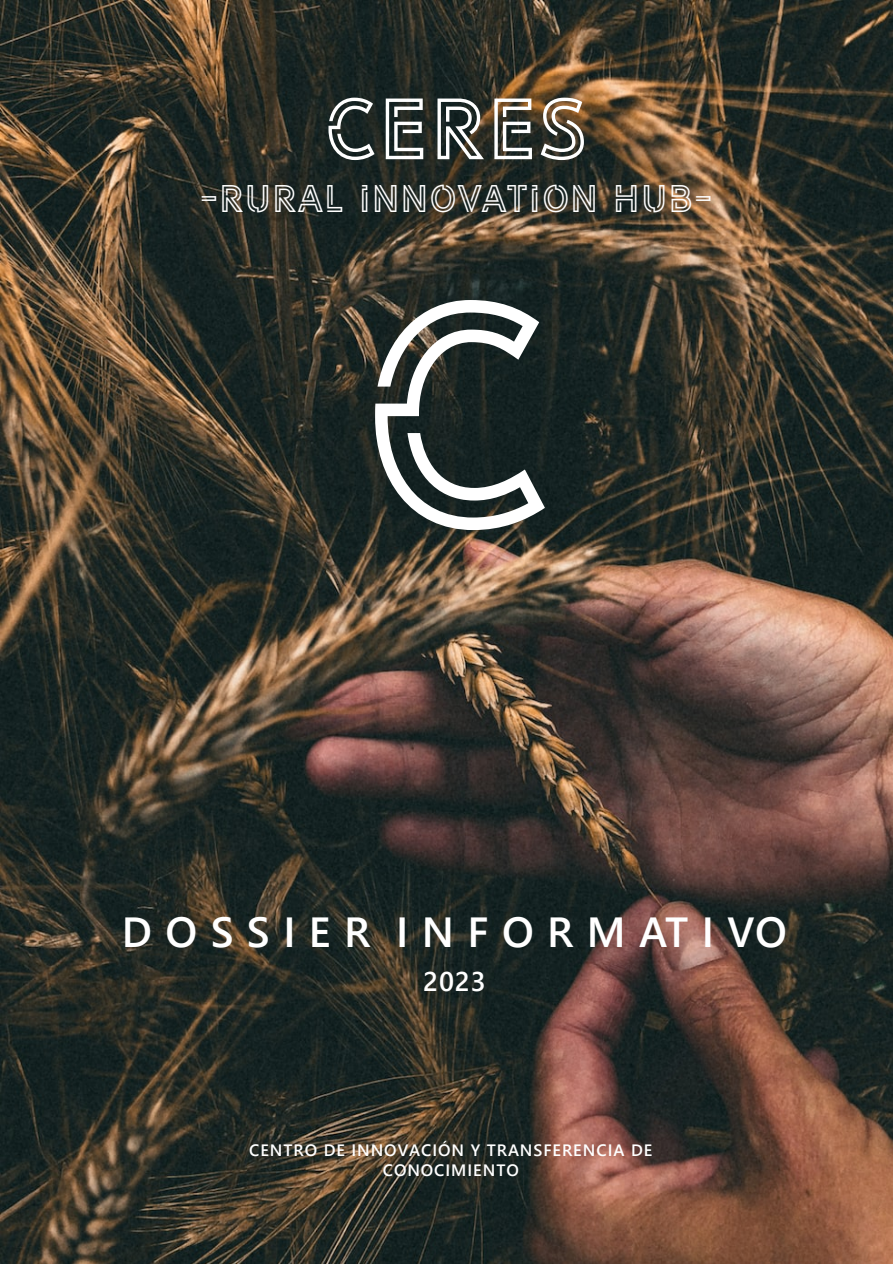
<style>
.page{position:relative;width:893px;height:1264px;background:#fff}
.page>*{position:absolute;margin:0;border:0;box-sizing:border-box;transform-origin:0 0}
.t1{font:298.5px "LIBRARY3 AM";color:#fff}
.t2{font:81px "LIBRARY3 AM";color:#fff}
.t3{font:600 42px "Segoe UI";color:#fff}
.t4{font:36px "LIBRARY3 AM";color:#fff}
.t5{font:600 27px "Segoe UI";color:#fff}
.t6{font:600 16.5px/19.8px "Segoe UI";letter-spacing:.055em;color:#fff;text-align:center}
</style>
<div class="page">
<img style="left:0;top:0;width:893px;height:1264px">
<p class="t2" style="left:323px;top:79px;width:267px">CERES</p>
<p class="t4" style="left:199px;top:176px;width:516px">-RURAL INNOVATION HUB-</p>
<p class="t1" style="left:356px;top:230px;width:201px">c</p>
<p class="t3" style="left:122px;top:893px;width:666px">D O S S I E R I N F O R M AT I VO</p>
<p class="t5" style="left:423px;top:955px;width:64px">2023</p>
<p class="t6" style="left:249px;top:1138px;width:404px">CENTRO DE INNOVACIÓN Y TRANSFERENCIA DE<br>CONOCIMIENTO</p>
</div>
